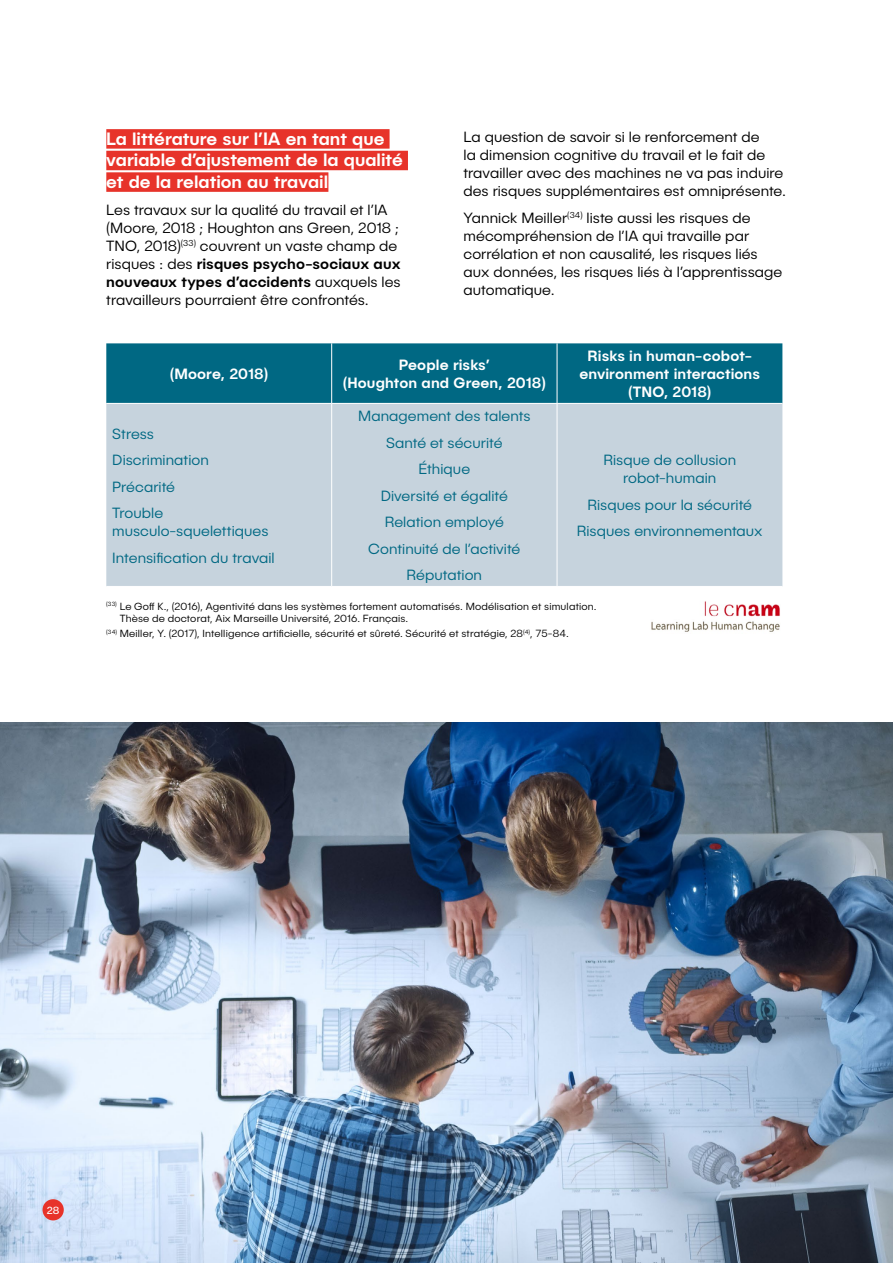
<style>
.page{position:relative;width:893px;height:1263px;background:#fff}
.page>*{position:absolute;margin:0;border:0;box-sizing:border-box;transform-origin:0 0}
.t1{font:500 18px/21.6px "Publica Sans";color:#fff}
.t2{font:300 15px/18px "Publica Sans";letter-spacing:.005em;color:#000}
.t3{font:300 15px/26.5px "Publica Sans";letter-spacing:.005em;color:#006883;text-align:center}
.t4{font:500 15px/18px "Publica Sans";letter-spacing:.01em;color:#fff;text-align:center}
.t5{font:300 10.5px/12.6px "Publica Sans";letter-spacing:.015em;color:#000}
.t6{font:10.5px "Publica Sans";color:#fff}
.s1{font-weight:500}
</style>
<div class="page">
<img style="left:0;top:723px;width:893px;height:540px">
<div style="left:106px;top:129px;width:284px;height:20px;background:#e7332a"></div>
<div style="left:106px;top:151px;width:302px;height:19px;background:#e7332a"></div>
<div style="left:106px;top:172px;width:222px;height:20px;background:#e7332a"></div>
<div style="left:106px;top:343px;width:676px;height:60px;background:#006883"></div>
<div style="left:106px;top:404px;width:676px;height:182px;background:#c6d3dd"></div>
<hr style="left:331px;top:343px;width:1px;height:60px;background:#fff">
<hr style="left:557px;top:343px;width:1px;height:60px;background:#fff">
<hr style="left:331px;top:404px;width:1px;height:182px;background:#fff">
<hr style="left:557px;top:404px;width:1px;height:182px;background:#fff">
<div style="left:43px;top:1199px;width:21px;height:21px;background:#e7332a;border-radius:50%"></div>
<img style="left:651px;top:601px;width:129px;height:31px">
<p class="t1" style="left:106px;top:127px;width:298px">La littérature sur l’IA en tant que variable d’ajustement de la qualité et de la relation au travail</p>
<p class="t2" style="left:106px;top:200px;width:296px">Les travaux sur la qualité du travail et l’IA (Moore, 2018 ; Houghton ans Green, 2018 ; TNO, 2018)<sup>(33)</sup> couvrent un vaste champ de risques : des <span class="s1">risques psycho-sociaux aux nouveaux types d’accidents</span> auxquels les travailleurs pourraient être confrontés.</p>
<p class="t2" style="left:463px;top:128px;width:324px">La question de savoir si le renforcement de<br>la dimension cognitive du travail et le fait de travailler avec des machines ne va pas induire des risques supplémentaires est omniprésente.</p>
<p class="t2" style="left:463px;top:208px;width:320px">Yannick Meiller<sup>(34)</sup> liste aussi les risques de mécompréhension de l’IA qui travaille par corrélation et non causalité, les risques liés aux données, les risques liés à l’apprentissage automatique.</p>
<p class="t4" style="left:170px;top:365px;width:100px">(Moore, 2018)</p>
<p class="t4" style="left:343px;top:356px;width:205px">People risks’<br>(Houghton and Green, 2018)</p>
<p class="t4" style="left:579px;top:347px;width:182px">Risks in human-cobot&shy;environment interactions (TNO, 2018)</p>
<p class="t3" style="left:112px;top:420px;width:98px;text-align:left">Stress<br>Discrimination<br>Précarité<br>Trouble</p>
<p class="t3" style="left:112px;top:518px;width:164px;text-align:left">musculo-squelettiques<br>Intensification du travail</p>
<p class="t3" style="left:358px;top:403px;width:174px">Management des talents<br>Santé et sécurité<br>Éthique<br>Diversité et égalité<br>Relation employé<br>Continuité de l’activité<br>Réputation</p>
<p class="t3" style="left:603px;top:451px;width:134px;line-height:18px">Risque de collusion robot-humain</p>
<p class="t3" style="left:577px;top:491px;width:187px">Risques pour la sécurité<br>Risques environnementaux</p>
<p class="t5" style="left:120px;top:599px;width:478px;text-indent:-13px"><sup>(33)</sup> Le Goff K., (2016), Agentivité dans les systèmes fortement automatisés. Modélisation et simulation.<br>Thèse de doctorat, Aix Marseille Université, 2016. Français.</p>
<p class="t5" style="left:106px;top:627px;width:464px"><sup>(34)</sup> Meiller, Y. (2017), Intelligence artificielle, sécurité et sûreté. Sécurité et stratégie, 28<sup>(4)</sup>, 75-84.</p>
<p class="t6" style="left:47px;top:1204px;width:14px">28</p>
</div>
